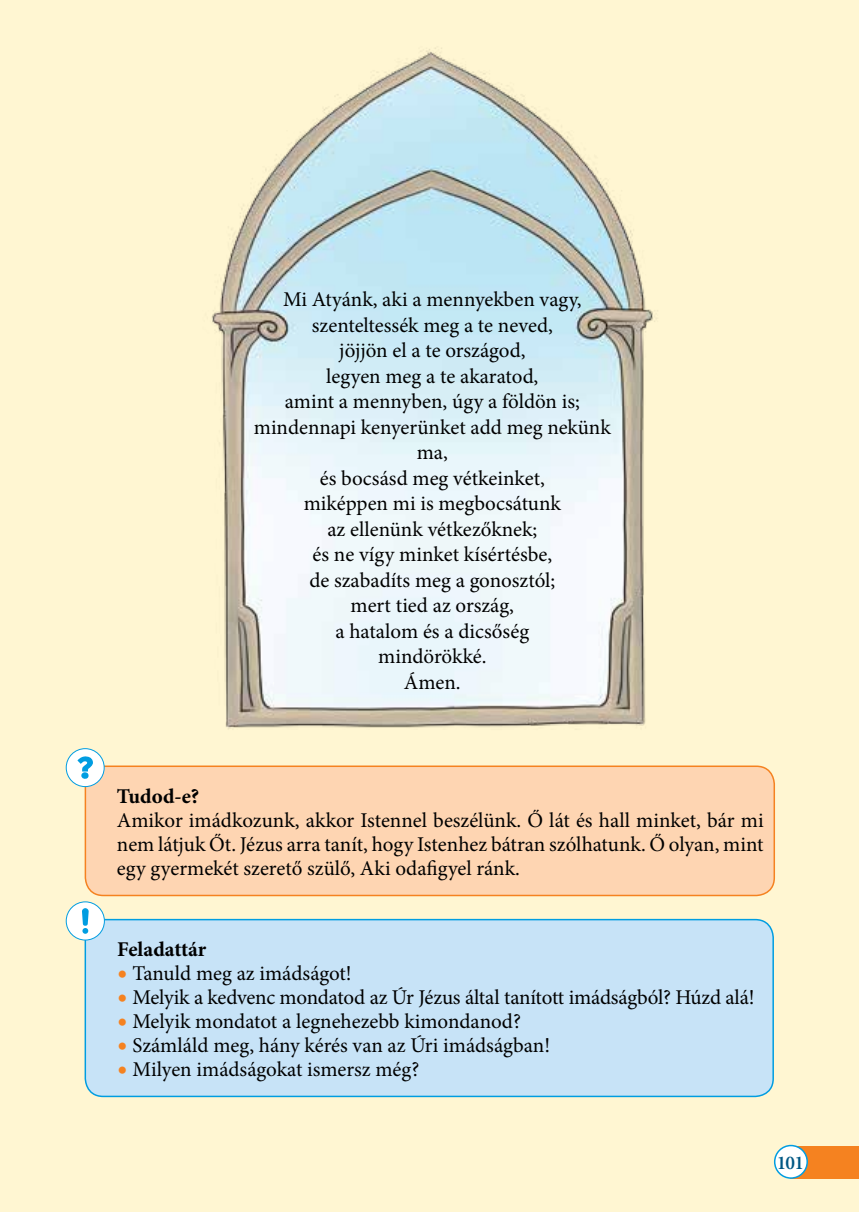
<style>
.page{position:relative;width:859px;height:1212px;background:#fff6d2}
.page>*{position:absolute;margin:0;border:0;box-sizing:border-box;transform-origin:0 0}
.t1{font:21px/25.5px "Minion Pro";color:#000;text-align:center}
.t2{font:21px "Minion Pro";letter-spacing:-.02em;color:#000}
.t3{font:700 21px "Minion Pro";color:#000}
.t4{font:600 19.5px "Minion Pro";color:#005884}
.s1{font-size:27px;color:#f58220}
</style>
<div class="page">
<div style="left:791px;top:1146px;width:68px;height:33px;background:#f58220"></div>
<div style="left:775px;top:1145px;width:32px;height:33px;background:#fff;border-radius:50%"></div>
<div style="left:774px;top:1145px;width:34px;height:34px;border:2px solid #009de1;border-radius:50%"></div>
<img style="left:212px;top:48px;width:446px;height:681px">
<div style="left:85px;top:766px;width:689px;height:129px;background:#fed5b2;border-radius:18px"></div>
<div style="left:85px;top:765px;width:690px;height:131px;border:2px solid #f58220;border-radius:18px"></div>
<div style="left:66px;top:749px;width:38px;height:37px;background:#fff;border-radius:50%"></div>
<div style="left:66px;top:748px;width:38px;height:39px;border:1px solid #009de1;border-radius:50%"></div>
<svg style="left:77px;top:756px;width:16px;height:23px"></svg>
<div style="left:85px;top:919px;width:688px;height:177px;background:#c7e3f7;border-radius:18px"></div>
<div style="left:85px;top:919px;width:689px;height:178px;border:2px solid #009de1;border-radius:18px"></div>
<div style="left:66px;top:902px;width:38px;height:38px;background:#fff;border-radius:50%"></div>
<div style="left:66px;top:901px;width:39px;height:39px;border:1px solid #009de1;border-radius:50%"></div>
<svg style="left:82px;top:908px;width:7px;height:26px"></svg>
<p class="t1" style="left:254px;top:287px;width:359px">Mi Atyánk, aki a mennyekben vagy, szenteltessék meg a te neved,<br>jöjjön el a te országod,<br>legyen meg a te akaratod,<br>amint a mennyben, úgy a földön is; mindennapi kenyerünket add meg nekünk ma,<br>és bocsásd meg vétkeinket,<br>miképpen mi is megbocsátunk<br>az ellenünk vétkezőknek;<br>és ne vígy minket kísértésbe,<br>de szabadíts meg a gonosztól;<br>mert tied az ország,<br>a hatalom és a dicsőség<br>mindörökké.<br>Ámen.</p>
<p class="t3" style="left:117px;top:783px;width:84px">Tudod-e?</p>
<p class="t1" style="left:117px;top:808px;width:648px;line-height:24px;text-align:justify">Amikor imádkozunk, akkor Istennel beszélünk. Ő lát és hall minket, bár mi nem látjuk Őt. Jézus arra tanít, hogy Istenhez bátran szólhatunk. Ő olyan, mint egy gyermekét szerető szülő, Aki odafigyel ránk.</p>
<p class="t3" style="left:117px;top:936px;width:91px">Feladattár</p>
<p class="t1" style="left:117px;top:960px;width:236px"><span class="s1">•</span> Tanuld meg az imádságot!</p>
<p class="t2" style="left:117px;top:983px;width:639px"><span class="s1">•</span> Melyik a kedvenc mondatod az Úr Jézus által tanított imádságból? Húzd alá!</p>
<p class="t1" style="left:117px;top:1008px;width:405px"><span class="s1">•</span> Melyik mondatot a legnehezebb kimondanod?</p>
<p class="t1" style="left:117px;top:1032px;width:434px"><span class="s1">•</span> Számláld meg, hány kérés van az Úri imádságban!</p>
<p class="t1" style="left:117px;top:1056px;width:304px"><span class="s1">•</span> Milyen imádságokat ismersz még?</p>
<p class="t4" style="left:777px;top:1151px;width:29px">101</p>
</div>
